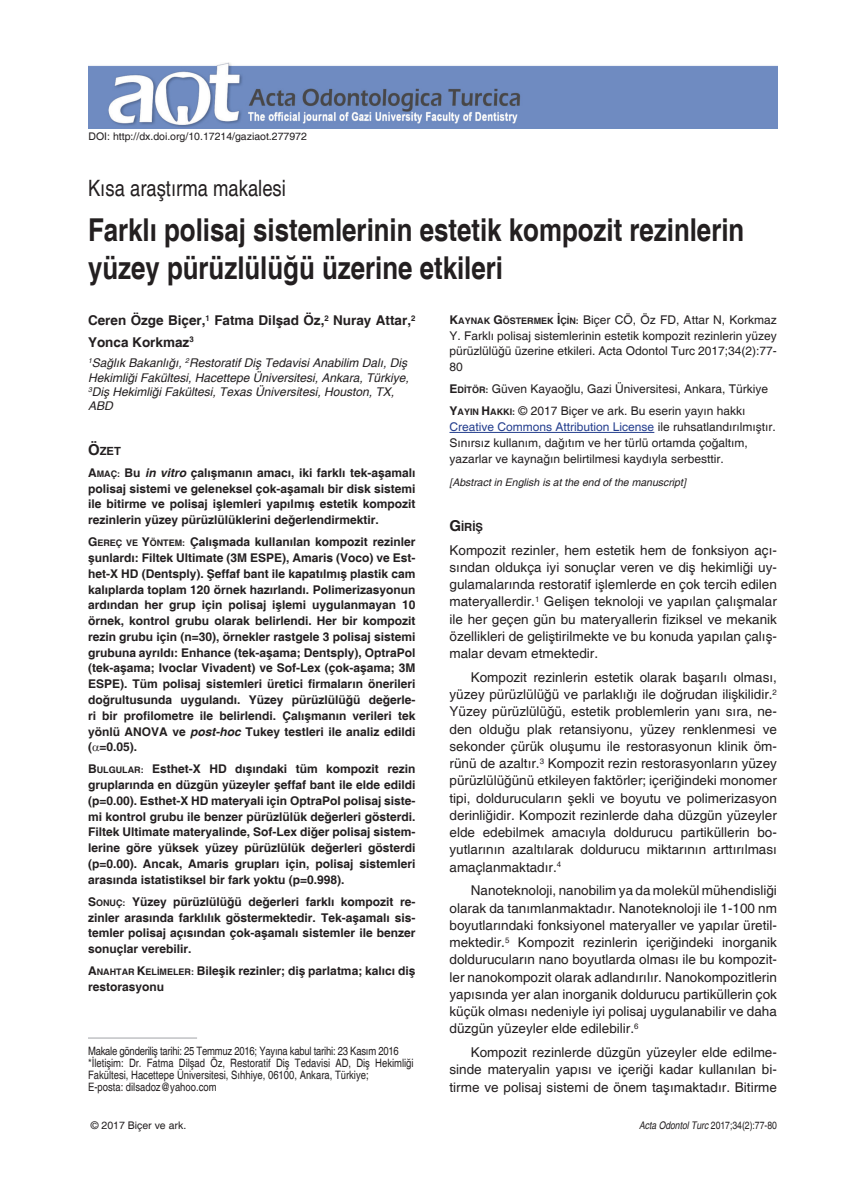
<style>
.page{position:relative;width:865px;height:1197px;background:#fff}
.page>*{position:absolute;margin:0;border:0;box-sizing:border-box;transform-origin:0 0}
.metine_giris{font:700 condensed 31.5px/38.2px "Helvetica";color:#231f20}
.metine_giris-2{font:condensed 22.5px "Helvetica";color:#231f20}
.metine_giris-3{font:13.5px/17.2px "Helvetica";color:#231f20;text-align:justify}
.metine_giris-4{font:700 13.5px/21.8px "Helvetica";color:#231f20}
.metine_giris-5{font:700 12px/15.8px "Helvetica";color:#231f20;text-align:justify}
.metine_giris-6{font:12px/15.8px "Helvetica";color:#231f20;text-align:justify}
.metine_giris-7{font:italic 12px/14.2px "Helvetica";color:#231f20}
.metine_giris-8{font:condensed 11.55px/12px "Helvetica";color:#231f20}
.metine_giris-9{font:condensed 11.55px "Helvetica";letter-spacing:-.02em;color:#231f20}
.metine_giris-10{font:700 11.25px "Helvetica";color:#231f20}
.metine_giris-11{font:10.5px "Helvetica";color:#231f20}
.metine_giris-12{font:italic 10.5px "Helvetica";color:#231f20}
.arabaşlık{font:condensed 10.5px "Helvetica";color:#231f20}
.s1{font-size:15px}
.s2{font-size:9px}
.s3{font-style:italic}
.s4{font-weight:700}
.s5{font-weight:700;font-size:9px}
.s6{color:#253f8e}
</style>
<div class="page">
<hr style="left:88px;top:1037px;width:109px;height:1px;background:#acadb1">
<img style="left:88px;top:63px;width:689px;height:66px">
<hr style="left:449px;top:432px;width:205px;height:1px;background:#253f8e">
<p class="metine_giris-11" style="left:89px;top:131px;width:220px">DOI: http://dx.doi.org/10.17214/gaziaot.277972</p>
<p class="metine_giris-2" style="left:88px;top:175px;width:199px">Kısa araştırma makalesi</p>
<p class="metine_giris" style="left:88px;top:211px;width:658px">Farklı polisaj sistemlerinin estetik kompozit rezinlerin yüzey pürüzlülüğü üzerine etkileri</p>
<p class="metine_giris-4" style="left:88px;top:310px;width:329px">Ceren Özge Biçer,<sup>1</sup> Fatma Dilşad Öz,<sup>2</sup> Nuray Attar,<sup>2<br></sup>Yonca Korkmaz<sup>3</sup></p>
<p class="metine_giris-7" style="left:88px;top:356px;width:322px"><sup>1</sup>Sağlık Bakanlığı, <sup>2</sup>Restoratif Diş Tedavisi Anabilim Dalı, Diş Hekimliği Fakültesi, Hacettepe Üniversitesi, Ankara, Türkiye, <sup>3</sup>Diş Hekimliği Fakültesi, Texas Üniversitesi, Houston, TX, ABD</p>
<p class="metine_giris-10" style="left:88px;top:444px;width:34px"><span class="s1">Ö</span>ZET</p>
<p class="metine_giris-5" style="left:88px;top:465px;width:329px">A<span class="s2">MAÇ:</span> Bu <span class="s3">in vitro</span> çalışmanın amacı, iki farklı tek-aşamalı polisaj sistemi ve geleneksel çok-aşamalı bir disk sistemi ile bitirme ve polisaj işlemleri yapılmış estetik kompozit rezinlerin yüzey pürüzlülüklerini değerlendirmektir.</p>
<p class="metine_giris-5" style="left:88px;top:535px;width:329px">G<span class="s2">EREÇ VE</span> Y<span class="s2">ÖNTEM:</span> Çalışmada kullanılan kompozit rezinler şunlardı: Filtek Ultimate (3M ESPE), Amaris (Voco) ve Est&shy;het-X HD (Dentsply). Şeffaf bant ile kapatılmış plastik cam kalıplarda toplam 120 örnek hazırlandı. Polimerizasyonun ardından her grup için polisaj işlemi uygulanmayan 10 örnek, kontrol grubu olarak belirlendi. Her bir kompozit rezin grubu için (n=30), örnekler rastgele 3 polisaj sistemi grubuna ayrıldı: Enhance (tek-aşama; Dentsply), OptraPol (tek-aşama; Ivoclar Vivadent) ve Sof-Lex (çok-aşama; 3M ESPE). Tüm polisaj sistemleri üretici firmaların önerileri doğrultusunda uygulandı. Yüzey pürüzlülüğü değerle&shy;ri bir profilometre ile belirlendi. Çalışmanın verileri tek yönlü ANOVA ve <span class="s3">post-hoc</span> Tukey testleri ile analiz edildi ( =0.05).</p>
<p class="metine_giris-5" style="left:88px;top:761px;width:329px">B<span class="s2">ULGULAR:</span> Esthet-X HD dışındaki tüm kompozit rezin gruplarında en düzgün yüzeyler şeffaf bant ile elde edildi (p=0.00). Esthet-X HD materyali için OptraPol polisaj siste&shy;mi kontrol grubu ile benzer pürüzlülük değerleri gösterdi.<br>Filtek Ultimate materyalinde, Sof-Lex diğer polisaj sistem&shy;lerine göre yüksek yüzey pürüzlülük değerleri gösterdi (p=0.00). Ancak, Amaris grupları için, polisaj sistemleri arasında istatistiksel bir fark yoktu (p=0.998).</p>
<p class="metine_giris-5" style="left:88px;top:894px;width:329px">S<span class="s2">ONUÇ:</span> Yüzey pürüzlülüğü değerleri farklı kompozit re&shy;zinler arasında farklılık göstermektedir. Tek-aşamalı sis&shy;temler polisaj açısından çok-aşamalı sistemler ile benzer sonuçlar verebilir.</p>
<p class="metine_giris-5" style="left:88px;top:963px;width:329px">A<span class="s2">NAHTAR</span> K<span class="s2">ELİMELER:</span> Bileşik rezinler; diş parlatma; kalıcı diş restorasyonu</p>
<p class="metine_giris-9" style="left:88px;top:1044px;width:312px">Makale gönderiliş tarihi: 25 Temmuz 2016; Yayına kabul tarihi: 23 Kasım 2016</p>
<p class="metine_giris-8" style="left:88px;top:1056px;width:327px">*İletişim: Dr. Fatma Dilşad Öz, Restoratif Diş Tedavisi AD, Diş Hekimliği<br>Fakültesi, Hacettepe Üniversitesi, Sıhhiye, 06100, Ankara, Türkiye;</p>
<p class="metine_giris-8" style="left:88px;top:1080px;width:130px">E-posta: dilsadoz@yahoo.com</p>
<p class="metine_giris-6" style="left:449px;top:312px;width:329px"><span class="s4">K</span><span class="s5">AYNAK</span> <span class="s4">G</span><span class="s5">ÖSTERMEK</span> <span class="s4">İ</span><span class="s5">ÇİN:</span> Biçer CÖ, Öz FD, Attar N, Korkmaz Y. Farklı polisaj sistemlerinin estetik kompozit rezinlerin yüzey pürüzlülüğü üzerine etkileri. Acta Odontol Turc 2017;34(2):77- 80</p>
<p class="metine_giris-6" style="left:449px;top:381px;width:320px"><span class="s4">E</span><span class="s5">DİTÖR:</span> Güven Kayaoğlu, Gazi Üniversitesi, Ankara, Türkiye</p>
<p class="metine_giris-6" style="left:449px;top:404px;width:328px;text-align:left"><span class="s4">Y</span><span class="s5">AYIN</span> <span class="s4">H</span><span class="s5">AKKI:</span> © 2017 Biçer ve ark. Bu eserin yayın hakkı <span class="s6">Creative Commons Attribution License</span> ile ruhsatlandırılmıştır.<br>Sınırsız kullanım, dağıtım ve her türlü ortamda çoğaltım, yazarlar ve kaynağın belirtilmesi kaydıyla serbesttir.</p>
<p class="metine_giris-12" style="left:449px;top:476px;width:238px">[Abstract in English is at the end of the manuscript]</p>
<p class="metine_giris-10" style="left:449px;top:520px;width:35px"><span class="s1">G</span>İRİŞ</p>
<p class="metine_giris-3" style="left:449px;top:541px;width:329px">Kompozit rezinler, hem estetik hem de fonksiyon açı&shy;sından oldukça iyi sonuçlar veren ve diş hekimliği uy&shy;gulamalarında restoratif işlemlerde en çok tercih edilen materyallerdir.<sup>1</sup> Gelişen teknoloji ve yapılan çalışmalar ile her geçen gün bu materyallerin fiziksel ve mekanik özellikleri de geliştirilmekte ve bu konuda yapılan çalış&shy;malar devam etmektedir.</p>
<p class="metine_giris-3" style="left:449px;top:669px;width:329px;text-indent:21px">Kompozit rezinlerin estetik olarak başarılı olması, yüzey pürüzlülüğü ve parlaklığı ile doğrudan ilişkilidir.<sup>2<br></sup>Yüzey pürüzlülüğü, estetik problemlerin yanı sıra, ne&shy;den olduğu plak retansiyonu, yüzey renklenmesi ve sekonder çürük oluşumu ile restorasyonun klinik öm&shy;rünü de azaltır.<sup>3</sup> Kompozit rezin restorasyonların yüzey pürüzlülüğünü etkileyen faktörler; içeriğindeki monomer tipi, doldurucuların şekli ve boyutu ve polimerizasyon derinliğidir. Kompozit rezinlerde daha düzgün yüzeyler elde edebilmek amacıyla doldurucu partiküllerin bo&shy;yutlarının azaltılarak doldurucu miktarının arttırılması amaçlanmaktadır.<sup>4</sup></p>
<p class="metine_giris-3" style="left:449px;top:882px;width:329px;text-indent:21px">Nanoteknoloji, nanobilim ya da molekül mühendisliği olarak da tanımlanmaktadır. Nanoteknoloji ile 1-100 nm boyutlarındaki fonksiyonel materyaller ve yapılar üretil&shy;mektedir.<sup>5</sup> Kompozit rezinlerin içeriğindeki inorganik doldurucuların nano boyutlarda olması ile bu kompozit&shy;ler nanokompozit olarak adlandırılır. Nanokompozitlerin yapısında yer alan inorganik doldurucu partiküllerin çok küçük olması nedeniyle iyi polisaj uygulanabilir ve daha düzgün yüzeyler elde edilebilir.<sup>6</sup></p>
<p class="metine_giris-3" style="left:449px;top:1044px;width:329px;text-indent:21px">Kompozit rezinlerde düzgün yüzeyler elde edilme&shy;sinde materyalin yapısı ve içeriği kadar kullanılan bi&shy;tirme ve polisaj sistemi de önem taşımaktadır. Bitirme</p>
<p class="metine_giris-11" style="left:91px;top:1118px;width:97px">© 2017 Biçer ve ark.</p>
<p class="arabaşlık" style="left:639px;top:1118px;width:139px"><span class="s3">Acta Odontol Turc</span> 2017;34(2):77-80</p>
</div>
